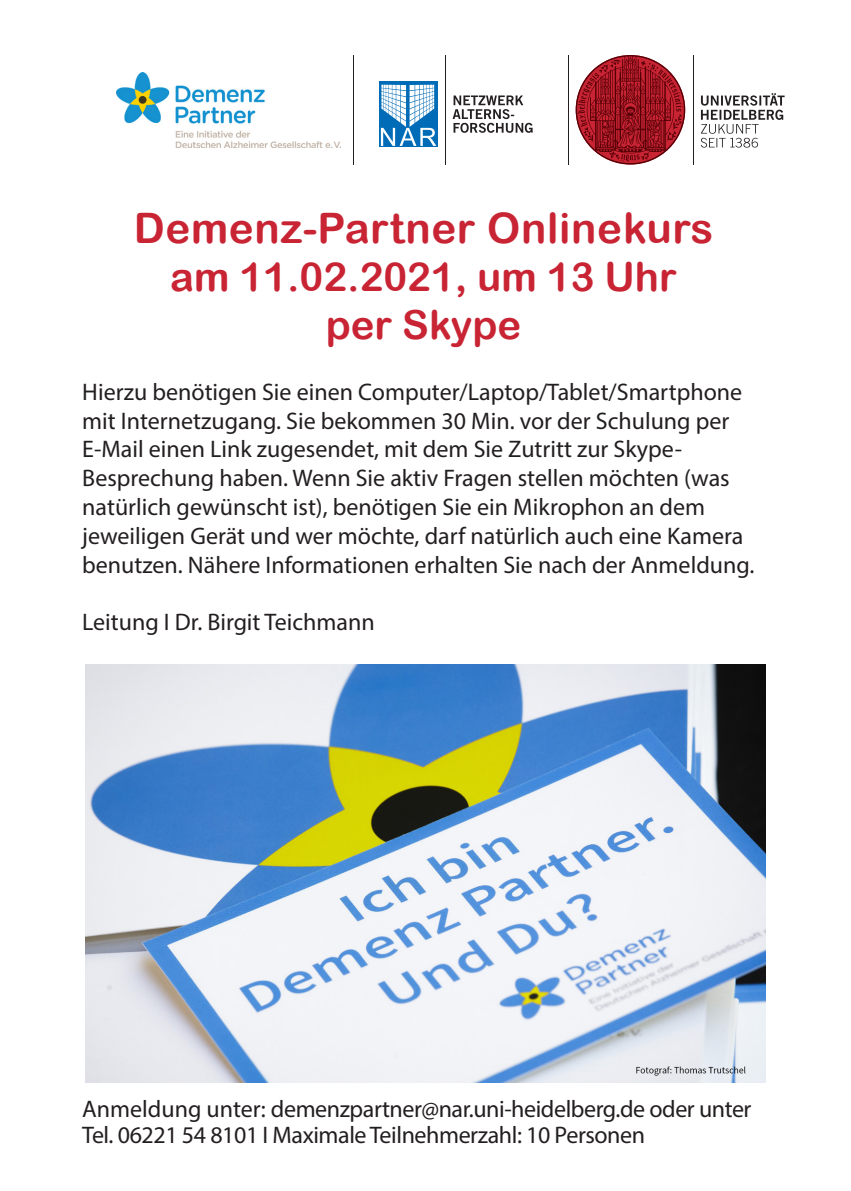
<style>
.page{position:relative;width:851px;height:1191px;background:#fff}
.page>*{position:absolute;margin:0;border:0;box-sizing:border-box;transform-origin:0 0}
.t1{font:42px "Arial Rounded MT Bold";letter-spacing:.015em;color:#c82434}
.t2{font:40px "Arial Rounded MT Bold";color:#c82434}
.t3{font:24px/28.8px "Myriad Pro";color:#231f20}
.t4{font:24px "Myriad Pro";letter-spacing:-.02em;color:#231f20}
</style>
<div class="page">
<svg style="left:700px;top:93px;width:84px;height:55px"></svg>
<hr style="left:692px;top:55px;width:1px;height:109px;background:#231f20">
<svg style="left:575px;top:55px;width:110px;height:109px"></svg>
<svg style="left:452px;top:95px;width:80px;height:38px"></svg>
<div style="left:379px;top:81px;width:58px;height:66px;background:linear-gradient(to right,#006cb7,#006cb7)"></div>
<svg style="left:381px;top:85px;width:55px;height:61px"></svg>
<hr style="left:568px;top:55px;width:1px;height:109px;background:#231f20">
<hr style="left:445px;top:55px;width:1px;height:109px;background:#231f20">
<hr style="left:353px;top:55px;width:1px;height:109px;background:#231f20">
<img style="left:117px;top:72px;width:224px;height:75px">
<img style="left:85px;top:665px;width:680px;height:417px">
<p class="t1" style="left:134px;top:203px;width:581px">Demenz-Partner Onlinekurs</p>
<p class="t2" style="left:170px;top:253px;width:507px">am 11.02.2021, um 13 Uhr</p>
<p class="t2" style="left:326px;top:301px;width:197px">per Skype</p>
<p class="t3" style="left:82px;top:377px;width:661px">Hierzu benötigen Sie einen Computer/Laptop/Tablet/Smartphone mit Internetzugang. Sie bekommen 30 Min. vor der Schulung per<br>E-Mail einen Link zugesendet, mit dem Sie Zutritt zur Skype-</p>
<p class="t3" style="left:82px;top:463px;width:673px">Besprechung haben. Wenn Sie aktiv Fragen stellen möchten (was natürlich gewünscht ist), benötigen Sie ein Mikrophon an dem jeweiligen Gerät und wer möchte, darf natürlich auch eine Kamera benutzen. Nähere Informationen erhalten Sie nach der Anmeldung.</p>
<p class="t3" style="left:82px;top:607px;width:294px">Leitung I Dr. Birgit Teichmann</p>
<p class="t4" style="left:82px;top:1094px;width:670px">Anmeldung unter: demenzpartner@nar.uni-heidelberg.de oder unter</p>
<p class="t4" style="left:82px;top:1120px;width:564px">Tel. 06221 54 8101 I Maximale Teilnehmerzahl: 10 Personen</p>
</div>
